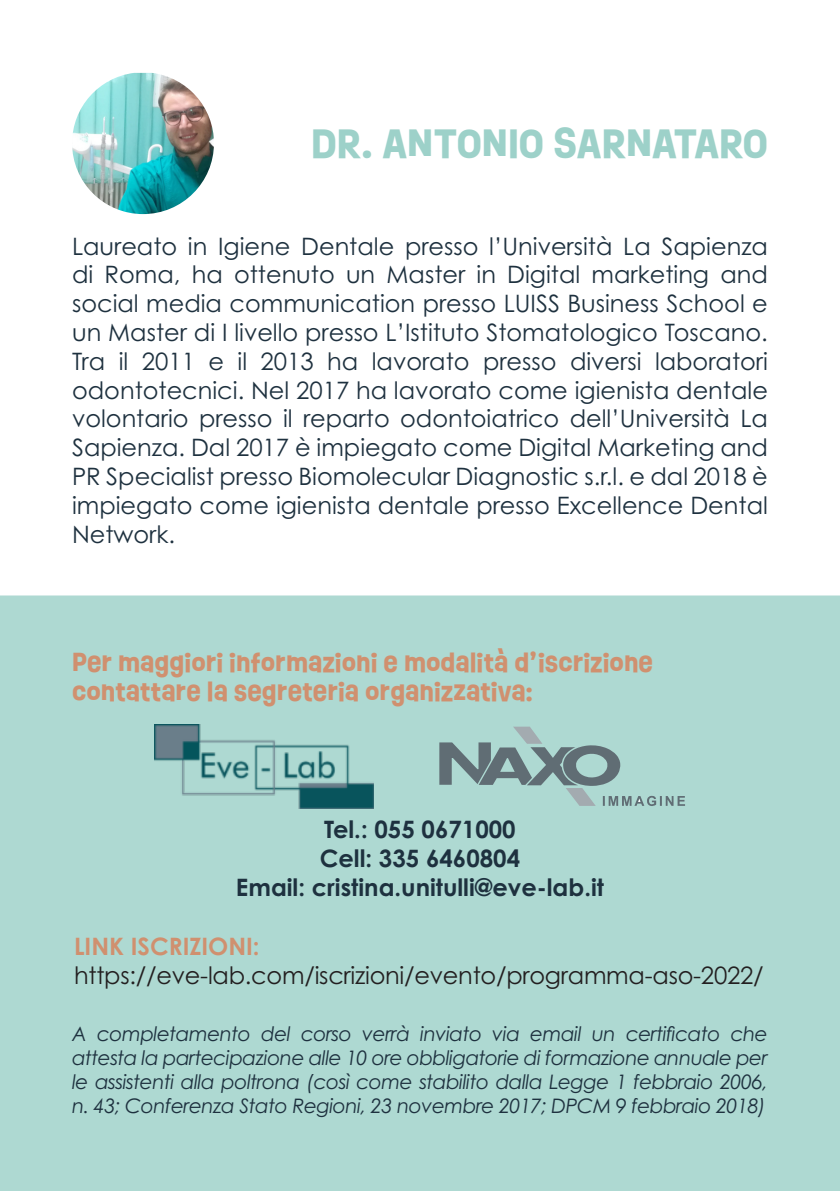
<style>
.page{position:relative;width:840px;height:1191px;background:#fff}
.page>*{position:absolute;margin:0;border:0;box-sizing:border-box;transform-origin:0 0}
.t1{font:700 38px "Ruddy";color:#9dd1c9}
.t2{font:24px/28.8px "Century Gothic Pro";color:#1e313f;text-align:justify}
.t3{font:700 24px "Ruddy";color:#d0906f}
.t4{font:700 24px "Century Gothic Pro";color:#1e313f}
.t5{font:24px "Century Gothic Pro";letter-spacing:-.01em;color:#231f20}
.t6{font:700 24px "Century Gothic Pro";color:#d0906f}
.t7{font:italic 20px/24px "Century Gothic Pro";letter-spacing:-.025em;color:#1e313f;text-align:justify}
</style>
<div class="page">
<div style="left:1px;top:596px;width:837px;height:594px;background:#aed9d2"></div>
<svg style="left:439px;top:726px;width:245px;height:80px"></svg>
<img style="left:155px;top:724px;width:218px;height:84px">
<img style="left:72px;top:73px;width:142px;height:141px">
<p class="t1" style="left:311px;top:115px;width:458px">DR. ANTONIO SARNATARO</p>
<p class="t2" style="left:72px;top:231px;width:697px">Laureato in Igiene Dentale presso l’Università La Sapienza di Roma, ha ottenuto un Master in Digital marketing and social media communication presso LUISS Business School e un Master di I livello presso L’Istituto Stomatologico Toscano.<br>Tra il 2011 e il 2013 ha lavorato presso diversi laboratori odontotecnici. Nel 2017 ha lavorato come igienista dentale volontario presso il reparto odontoiatrico dell’Università La Sapienza. Dal 2017 è impiegato come Digital Marketing and PR Specialist presso Biomolecular Diagnostic s.r.l. e dal 2018 è impiegato come igienista dentale presso Excellence Dental Network.</p>
<p class="t3" style="left:72px;top:645px;width:582px">PER MAGGIORI INFORMAZIONI E MODALITÀ D’ISCRIZIONE</p>
<p class="t3" style="left:72px;top:674px;width:462px">CONTATTARE LA SEGRETERIA ORGANIZZATIVA:</p>
<p class="t4" style="left:324px;top:814px;width:193px">Tel.: 055 0671000</p>
<p class="t4" style="left:319px;top:843px;width:202px">Cell: 335 6460804</p>
<p class="t4" style="left:236px;top:872px;width:369px">Email: cristina.unitulli@eve-lab.it</p>
<p class="t6" style="left:74px;top:931px;width:187px">LINK ISCRIZIONI:</p>
<p class="t5" style="left:74px;top:961px;width:690px">https://eve-lab.com/iscrizioni/evento/programma-aso-2022/</p>
<p class="t7" style="left:72px;top:1021px;width:697px">A completamento del corso verrà inviato via email un certificato che attesta la partecipazione alle 10 ore obbligatorie di formazione annuale per le assistenti alla poltrona (così come stabilito dalla Legge 1 febbraio 2006, n. 43; Conferenza Stato Regioni, 23 novembre 2017; DPCM 9 febbraio 2018)</p>
</div>
